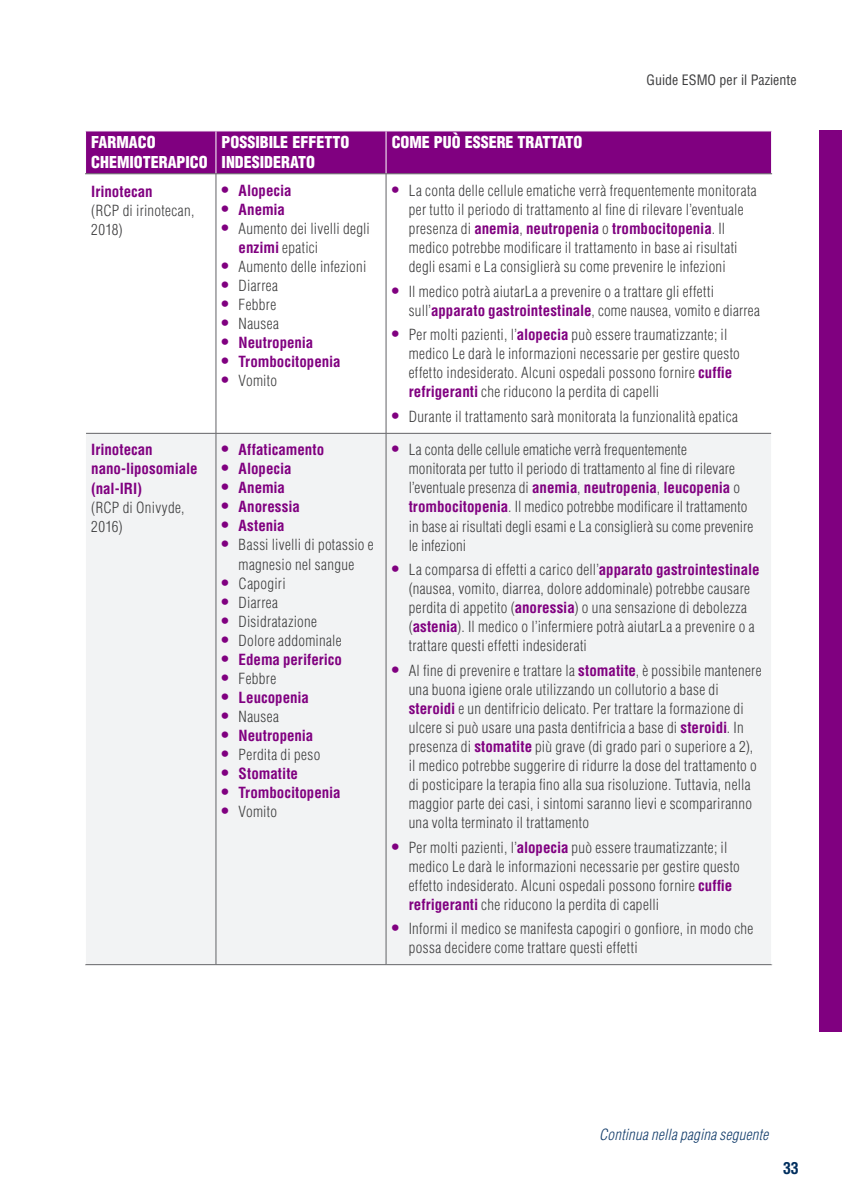
<style>
.page{position:relative;width:842px;height:1191px;background:#fff}
.page>*{position:absolute;margin:0;border:0;box-sizing:border-box;transform-origin:0 0}
.t1{font:900 condensed 16px/20px "Helvetica LT Std";color:#fff}
.t2{font:700 condensed 16px "Helvetica LT Std";color:#002e5e}
.t3{font:300 condensed 15px/19px "Helvetica LT Std";letter-spacing:.025em;color:#3e3e3f}
.t4{font:700 condensed 15px/19.6px "Helvetica LT Std";letter-spacing:-.005em;color:#800080}
.t5{font:italic 300 condensed 15px "Helvetica";letter-spacing:.015em;color:#113b69}
.t6{font:condensed 14px "Helvetica LT Std";color:#3e3e3f}
.s1{font-weight:700;font-size:17px;color:#800080}
.s2{font-weight:700;color:#800080}
.s3{font-size:17px}
</style>
<div class="page">
<div style="left:819px;top:130px;width:23px;height:902px;background:#800080"></div>
<div style="left:86px;top:131px;width:685px;height:42px;background:#800080"></div>
<svg style="left:86px;top:174px;width:685px;height:259px"></svg>
<div style="left:86px;top:434px;width:685px;height:530px;background:#f2f3f4"></div>
<hr style="left:85px;top:964px;width:131px;height:1px;background:#636366">
<hr style="left:216px;top:964px;width:170px;height:1px;background:#636366">
<hr style="left:386px;top:964px;width:386px;height:1px;background:#636366">
<hr style="left:216px;top:131px;width:1px;height:42px;background:#fff">
<hr style="left:386px;top:131px;width:1px;height:42px;background:#fff">
<hr style="left:386px;top:174px;width:1px;height:259px;background:#636366">
<hr style="left:386px;top:433px;width:1px;height:531px;background:#636366">
<hr style="left:216px;top:174px;width:1px;height:259px;background:#636366">
<hr style="left:216px;top:433px;width:1px;height:531px;background:#636366">
<hr style="left:85px;top:173px;width:131px;height:1px;background:#636366">
<hr style="left:216px;top:173px;width:170px;height:1px;background:#636366">
<hr style="left:386px;top:173px;width:386px;height:1px;background:#636366">
<hr style="left:86px;top:433px;width:130px;height:1px;background:#636366">
<hr style="left:216px;top:433px;width:170px;height:1px;background:#636366">
<hr style="left:386px;top:433px;width:385px;height:1px;background:#636366">
<p class="t6" style="left:646px;top:71px;width:152px">Guide ESMO per il Paziente</p>
<p class="t1" style="left:91px;top:132px;width:118px">FARMACO<br>CHEMIOTERAPICO</p>
<p class="t1" style="left:222px;top:132px;width:129px">POSSIBILE EFFETTO<br>INDESIDERATO</p>
<p class="t1" style="left:392px;top:132px;width:192px">COME PUÒ ESSERE TRATTATO</p>
<p class="t4" style="left:91px;top:182px;width:63px">Irinotecan</p>
<p class="t3" style="left:91px;top:201px;width:105px">(RCP di irinotecan,<br>2018)</p>
<p class="t3" style="left:409px;top:181px;width:349px;text-indent:-17px"><span class="s1">•</span> La conta delle cellule ematiche verrà frequentemente monitorata per tutto il periodo di trattamento al fine di rilevare l’eventuale presenza di <span class="s2">anemia</span>, <span class="s2">neutropenia</span> o <span class="s2">trombocitopenia</span>. Il medico potrebbe modificare il trattamento in base ai risultati degli esami e La consiglierà su come prevenire le infezioni</p>
<p class="t3" style="left:409px;top:281px;width:353px;text-indent:-17px"><span class="s1">•</span> Il medico potrà aiutarLa a prevenire o a trattare gli effetti sull’<span class="s2">apparato gastrointestinale</span>, come nausea, vomito e diarrea</p>
<p class="t3" style="left:409px;top:325px;width:333px;text-indent:-17px"><span class="s1">•</span> Per molti pazienti, l’<span class="s2">alopecia</span> può essere traumatizzante; il medico Le darà le informazioni necessarie per gestire questo effetto indesiderato. Alcuni ospedali possono fornire <span class="s2">cuffie refrigeranti</span> che riducono la perdita di capelli</p>
<p class="t3" style="left:392px;top:407px;width:348px"><span class="s1">•</span> Durante il trattamento sarà monitorata la funzionalità epatica</p>
<p class="t4" style="left:222px;top:180px;width:72px"><span class="s3">•</span> Alopecia</p>
<p class="t4" style="left:222px;top:199px;width:65px"><span class="s3">•</span> Anemia</p>
<p class="t3" style="left:239px;top:219px;width:133px;text-indent:-17px"><span class="s1">•</span> Aumento dei livelli degli <span class="s2">enzimi</span> epatici</p>
<p class="t3" style="left:222px;top:257px;width:146px"><span class="s1">•</span> Aumento delle infezioni</p>
<p class="t3" style="left:222px;top:276px;width:58px"><span class="s1">•</span> Diarrea</p>
<p class="t3" style="left:222px;top:295px;width:56px"><span class="s1">•</span> Febbre</p>
<p class="t3" style="left:222px;top:314px;width:59px"><span class="s1">•</span> Nausea</p>
<p class="t4" style="left:222px;top:332px;width:93px"><span class="s3">•</span> Neutropenia</p>
<p class="t4" style="left:222px;top:351px;width:121px"><span class="s3">•</span> Trombocitopenia</p>
<p class="t3" style="left:222px;top:371px;width:57px"><span class="s1">•</span> Vomito</p>
<p class="t4" style="left:91px;top:440px;width:108px">Irinotecan nano-liposomiale (nal-IRI)</p>
<p class="t3" style="left:91px;top:498px;width:95px">(RCP di Onivyde,<br>2016)</p>
<p class="t4" style="left:222px;top:440px;width:104px"><span class="s3">•</span> Affaticamento</p>
<p class="t4" style="left:222px;top:459px;width:72px"><span class="s3">•</span> Alopecia</p>
<p class="t4" style="left:222px;top:478px;width:65px"><span class="s3">•</span> Anemia</p>
<p class="t4" style="left:222px;top:497px;width:80px"><span class="s3">•</span> Anoressia</p>
<p class="t4" style="left:222px;top:516px;width:65px"><span class="s3">•</span> Astenia</p>
<p class="t3" style="left:222px;top:535px;width:154px;text-align:center"><span class="s1">•</span> Bassi livelli di potassio e magnesio nel sangue</p>
<p class="t3" style="left:222px;top:573px;width:66px"><span class="s1">•</span> Capogiri</p>
<p class="t3" style="left:222px;top:592px;width:58px"><span class="s1">•</span> Diarrea</p>
<p class="t3" style="left:222px;top:611px;width:97px"><span class="s1">•</span> Disidratazione</p>
<p class="t3" style="left:222px;top:630px;width:122px"><span class="s1">•</span> Dolore addominale</p>
<p class="t4" style="left:222px;top:649px;width:122px"><span class="s3">•</span> Edema periferico</p>
<p class="t3" style="left:222px;top:668px;width:56px"><span class="s1">•</span> Febbre</p>
<p class="t4" style="left:222px;top:687px;width:89px"><span class="s3">•</span> Leucopenia</p>
<p class="t3" style="left:222px;top:706px;width:59px"><span class="s1">•</span> Nausea</p>
<p class="t4" style="left:222px;top:725px;width:93px"><span class="s3">•</span> Neutropenia</p>
<p class="t3" style="left:222px;top:744px;width:100px"><span class="s1">•</span> Perdita di peso</p>
<p class="t4" style="left:222px;top:763px;width:78px"><span class="s3">•</span> Stomatite</p>
<p class="t4" style="left:222px;top:782px;width:121px"><span class="s3">•</span> Trombocitopenia</p>
<p class="t3" style="left:222px;top:801px;width:57px"><span class="s1">•</span> Vomito</p>
<p class="t3" style="left:409px;top:440px;width:346px;text-indent:-17px"><span class="s1">•</span> La conta delle cellule ematiche verrà frequentemente<br>monitorata per tutto il periodo di trattamento al fine di rilevare l’eventuale presenza di <span class="s2">anemia</span>, <span class="s2">neutropenia</span>, <span class="s2">leucopenia</span> o <span class="s2">trombocitopenia</span>. Il medico potrebbe modificare il trattamento in base ai risultati degli esami e La consiglierà su come prevenire le infezioni</p>
<p class="t3" style="left:409px;top:560px;width:352px;text-indent:-17px"><span class="s1">•</span> La comparsa di effetti a carico dell’<span class="s2">apparato gastrointestinale </span>(nausea, vomito, diarrea, dolore addominale) potrebbe causare perdita di appetito (<span class="s2">anoressia</span>) o una sensazione di debolezza (<span class="s2">astenia</span>). Il medico o l’infermiere potrà aiutarLa a prevenire o a trattare questi effetti indesiderati</p>
<p class="t3" style="left:409px;top:661px;width:354px;text-indent:-17px"><span class="s1">•</span> Al fine di prevenire e trattare la <span class="s2">stomatite</span>, è possibile mantenere una buona igiene orale utilizzando un collutorio a base di <span class="s2">steroidi</span> e un dentifricio delicato. Per trattare la formazione di ulcere si può usare una pasta dentifricia a base di <span class="s2">steroidi</span>. In presenza di <span class="s2">stomatite</span> più grave (di grado pari o superiore a 2), il medico potrebbe suggerire di ridurre la dose del trattamento o di posticipare la terapia fino alla sua risoluzione. Tuttavia, nella maggior parte dei casi, i sintomi saranno lievi e scompariranno una volta terminato il trattamento</p>
<p class="t3" style="left:409px;top:837px;width:333px;text-indent:-17px"><span class="s1">•</span> Per molti pazienti, l’<span class="s2">alopecia</span> può essere traumatizzante; il medico Le darà le informazioni necessarie per gestire questo effetto indesiderato. Alcuni ospedali possono fornire <span class="s2">cuffie refrigeranti</span> che riducono la perdita di capelli</p>
<p class="t3" style="left:409px;top:919px;width:346px;text-indent:-17px"><span class="s1">•</span> Informi il medico se manifesta capogiri o gonfiore, in modo che possa decidere come trattare questi effetti</p>
<p class="t5" style="left:599px;top:1125px;width:171px">Continua nella pagina seguente</p>
<p class="t2" style="left:783px;top:1158px;width:17px">33</p>
</div>
